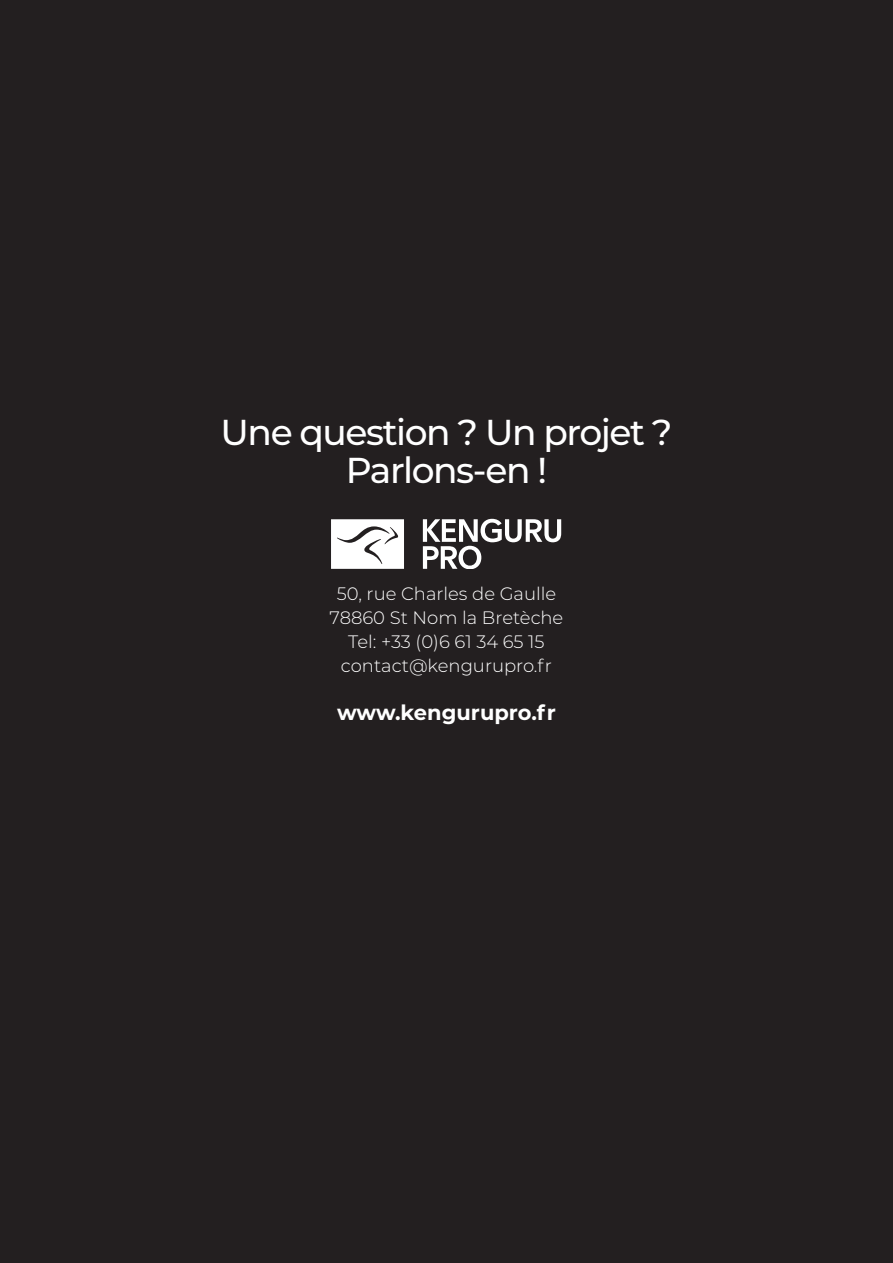
<style>
.page{position:relative;width:893px;height:1263px;background:#231f20}
.page>*{position:absolute;margin:0;border:0;box-sizing:border-box;transform-origin:0 0}
.Pullout_quote{font:500 36px "Montserrat";letter-spacing:-.04em;color:#fff}
.t1{font:700 21px "Montserrat";color:#fff}
.t2{font:300 18px "Montserrat";color:#fff}
</style>
<div class="page">
<svg style="left:423px;top:519px;width:138px;height:49px"></svg>
<svg style="left:331px;top:519px;width:73px;height:49px;background:#eaeaea"></svg>
<p class="Pullout_quote" style="left:220px;top:407px;width:454px">Une question ? Un projet ?</p>
<p class="Pullout_quote" style="left:346px;top:445px;width:203px">Parlons-en !</p>
<p class="t2" style="left:337px;top:581px;width:221px">50, rue Charles de Gaulle</p>
<p class="t2" style="left:330px;top:605px;width:235px">78860 St Nom la Bretèche</p>
<p class="t2" style="left:348px;top:629px;width:198px">Tel: +33 (0)6 61 34 65 15</p>
<p class="t2" style="left:341px;top:653px;width:213px">contact@kengurupro.fr</p>
<p class="t1" style="left:337px;top:697px;width:220px">www.kengurupro.fr</p>
</div>
